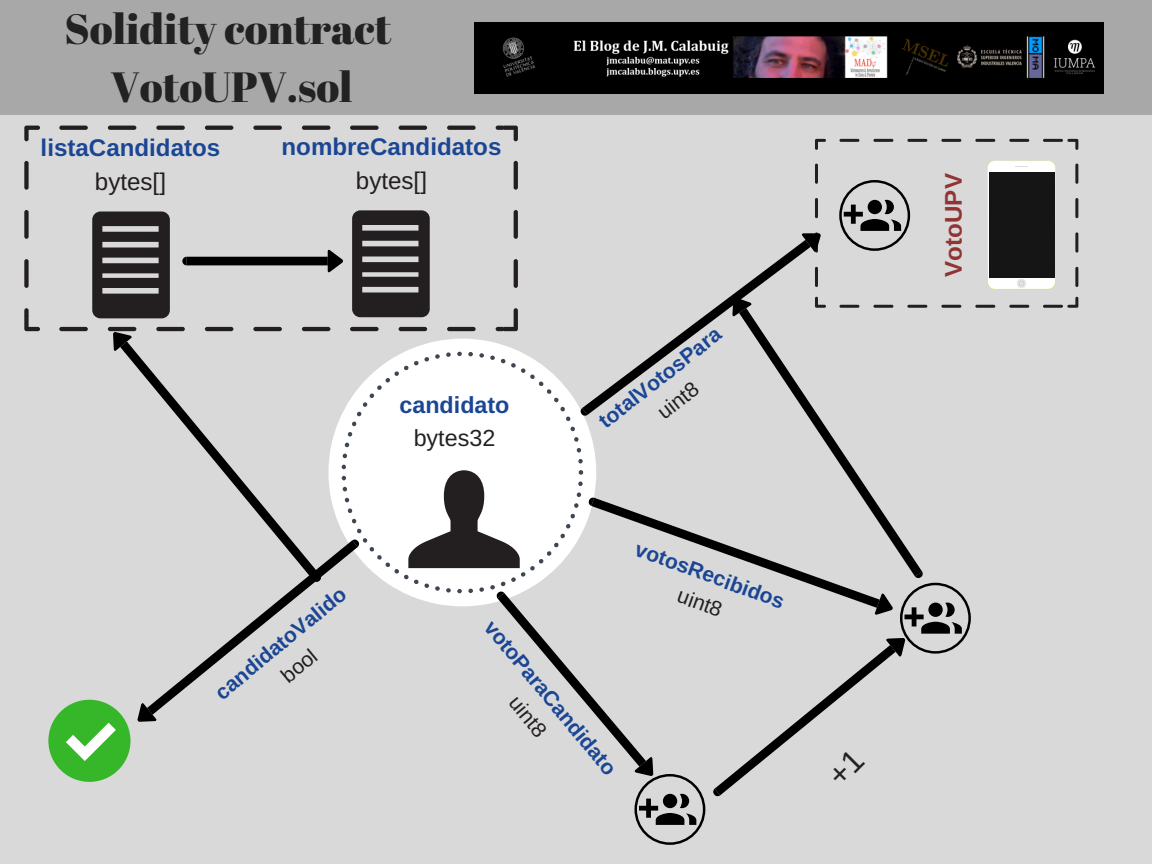
<style>
.page{position:relative;width:1152px;height:864px;background:#d9d9d9}
.page>*{position:absolute;margin:0;border:0;box-sizing:border-box;transform-origin:0 0}
.t1{font:42.3px/58.5px "Abril Fatface";color:#222;text-align:center}
.t2{font:700 24.15px "Arimo";color:#1b4694}
.t3{font:24.15px "Arimo";color:#231f20}
.t4{font:700 24.15px "Arimo";color:#913434}
.t5{font:700 23.25px "Arimo";color:#1b4694}
.t6{font:23.25px "Arimo";color:#222}
.t7{font:700 21.15px "Arimo";color:#1b4694}
.t8{font:21.15px "Arimo";color:#231f20}
</style>
<div class="page">
<div style="left:0;top:0;width:1152px;height:115px;background:#a8a8a8"></div>
<svg style="left:352px;top:210px;width:78px;height:107px"></svg>
<hr style="left:302px;top:327px;width:28px;height:4px;background:#231f20;border-radius:2px">
<hr style="left:253px;top:327px;width:29px;height:4px;background:#231f20;border-radius:2px">
<hr style="left:205px;top:327px;width:28px;height:4px;background:#231f20;border-radius:2px">
<hr style="left:156px;top:327px;width:29px;height:4px;background:#231f20;border-radius:2px">
<hr style="left:108px;top:327px;width:28px;height:4px;background:#231f20;border-radius:2px">
<hr style="left:59px;top:327px;width:29px;height:4px;background:#231f20;border-radius:2px">
<hr style="left:447px;top:327px;width:29px;height:4px;background:#231f20;border-radius:2px">
<hr style="left:399px;top:327px;width:28px;height:4px;background:#231f20;border-radius:2px">
<hr style="left:350px;top:327px;width:29px;height:4px;background:#231f20;border-radius:2px">
<svg style="left:24px;top:308px;width:16px;height:23px"></svg>
<div style="left:24px;top:259px;width:5px;height:29px;background:#231f20;border-radius:2px"></div>
<div style="left:24px;top:210px;width:5px;height:29px;background:#231f20;border-radius:2px"></div>
<div style="left:24px;top:161px;width:5px;height:29px;background:#231f20;border-radius:2px"></div>
<svg style="left:24px;top:126px;width:16px;height:15px"></svg>
<svg style="left:302px;top:126px;width:28px;height:4px"></svg>
<svg style="left:253px;top:126px;width:29px;height:4px"></svg>
<svg style="left:205px;top:126px;width:28px;height:4px"></svg>
<svg style="left:156px;top:126px;width:29px;height:4px"></svg>
<svg style="left:108px;top:126px;width:28px;height:4px"></svg>
<svg style="left:59px;top:126px;width:29px;height:4px"></svg>
<svg style="left:447px;top:126px;width:29px;height:4px"></svg>
<svg style="left:399px;top:126px;width:28px;height:4px"></svg>
<svg style="left:350px;top:126px;width:29px;height:4px"></svg>
<svg style="left:496px;top:126px;width:22px;height:15px"></svg>
<svg style="left:496px;top:308px;width:22px;height:23px"></svg>
<svg style="left:514px;top:259px;width:4px;height:29px"></svg>
<svg style="left:514px;top:210px;width:4px;height:29px"></svg>
<svg style="left:514px;top:161px;width:4px;height:29px"></svg>
<svg style="left:92px;top:212px;width:78px;height:106px;background:#464344"></svg>
<svg style="left:328px;top:339px;width:268px;height:256px"></svg>
<svg style="left:342px;top:352px;width:241px;height:241px;background:#f7f7f7"></svg>
<hr style="left:1009px;top:305px;width:20px;height:3px;background:#231f20;border-radius:2px">
<hr style="left:975px;top:305px;width:20px;height:3px;background:#231f20;border-radius:2px">
<hr style="left:941px;top:305px;width:20px;height:3px;background:#231f20;border-radius:2px">
<hr style="left:907px;top:305px;width:20px;height:3px;background:#231f20;border-radius:2px">
<hr style="left:873px;top:305px;width:20px;height:3px;background:#231f20;border-radius:2px">
<hr style="left:839px;top:305px;width:20px;height:3px;background:#231f20;border-radius:2px">
<hr style="left:1043px;top:305px;width:20px;height:3px;background:#231f20;border-radius:2px">
<svg style="left:815px;top:297px;width:11px;height:11px"></svg>
<hr style="left:815px;top:267px;width:3px;height:20px;background:#231f20;border-radius:2px">
<hr style="left:815px;top:198px;width:3px;height:20px;background:#231f20;border-radius:2px">
<hr style="left:815px;top:164px;width:3px;height:20px;background:#231f20">
<svg style="left:815px;top:139px;width:11px;height:11px"></svg>
<hr style="left:1009px;top:139px;width:20px;height:3px;background:#231f20;border-radius:2px">
<hr style="left:975px;top:139px;width:20px;height:3px;background:#231f20;border-radius:2px">
<hr style="left:941px;top:139px;width:20px;height:3px;background:#231f20;border-radius:2px">
<hr style="left:907px;top:139px;width:20px;height:3px;background:#231f20;border-radius:2px">
<hr style="left:873px;top:139px;width:20px;height:3px;background:#231f20;border-radius:2px">
<hr style="left:839px;top:139px;width:20px;height:3px;background:#231f20;border-radius:2px">
<hr style="left:1043px;top:139px;width:20px;height:3px;background:#231f20;border-radius:2px">
<svg style="left:1067px;top:139px;width:11px;height:11px"></svg>
<svg style="left:1067px;top:297px;width:11px;height:11px"></svg>
<hr style="left:1075px;top:267px;width:3px;height:20px;background:#231f20;border-radius:2px">
<hr style="left:1075px;top:232px;width:3px;height:21px;background:#231f20;border-radius:2px">
<hr style="left:1075px;top:198px;width:3px;height:20px;background:#231f20;border-radius:2px">
<hr style="left:1075px;top:164px;width:3px;height:20px;background:#231f20;border-radius:2px">
<svg style="left:988px;top:161px;width:67px;height:128px;background:#3f3f3f"></svg>
<svg style="left:839px;top:180px;width:71px;height:71px"></svg>
<div style="left:48px;top:700px;width:82px;height:82px;background:#35b729;border-radius:50%"></div>
<svg style="left:66px;top:723px;width:50px;height:38px"></svg>
<svg style="left:182px;top:250px;width:161px;height:22px"></svg>
<svg style="left:579px;top:408px;width:8px;height:9px"></svg>
<svg style="left:582px;top:243px;width:221px;height:172px"></svg>
<svg style="left:801px;top:232px;width:20px;height:21px"></svg>
<svg style="left:739px;top:308px;width:116px;height:162px"></svg>
<svg style="left:725px;top:291px;width:27px;height:26px"></svg>
<svg style="left:137px;top:538px;width:224px;height:184px"></svg>
<svg style="left:124px;top:349px;width:196px;height:232px"></svg>
<svg style="left:107px;top:326px;width:26px;height:26px"></svg>
<img style="left:475px;top:22px;width:629px;height:71px">
<svg style="left:408px;top:470px;width:563px;height:375px"></svg>
<h1 class="t1" style="left:65px;top:-2px;width:328px">Solidity contract<br>VotoUPV.sol</h1>
<p class="t2" style="left:282px;top:133px;width:221px">nombreCandidatos</p>
<p class="t3" style="left:356px;top:167px;width:73px">bytes[]</p>
<p class="t2" style="left:41px;top:135px;width:181px">listaCandidatos</p>
<p class="t3" style="left:95px;top:168px;width:73px">bytes[]</p>
<p class="t5" style="left:399px;top:392px;width:112px">candidato</p>
<p class="t6" style="left:414px;top:424px;width:83px">bytes32</p>
<p class="t7" style="left:594px;top:414px;width:150px;rotate:-38deg">totalVotosPara</p>
<p class="t8" style="left:653px;top:405px;width:47px;rotate:-38deg">uint8</p>
<p class="t7" style="left:210px;top:686px;width:165px;rotate:-40deg">candidatoValido</p>
<p class="t8" style="left:276px;top:669px;width:41px;rotate:-40deg">bool</p>
<p class="t7" style="left:497px;top:616px;width:195px;rotate:50deg">votoParaCandidato</p>
<p class="t8" style="left:522px;top:691px;width:47px;rotate:50deg">uint8</p>
<p class="t7" style="left:640px;top:537px;width:159px;rotate:20deg">votosRecibidos</p>
<p class="t8" style="left:682px;top:584px;width:47px;rotate:20deg">uint8</p>
<p class="t4" style="left:940px;top:277px;width:105px;rotate:-90deg">VotoUPV</p>
</div>
